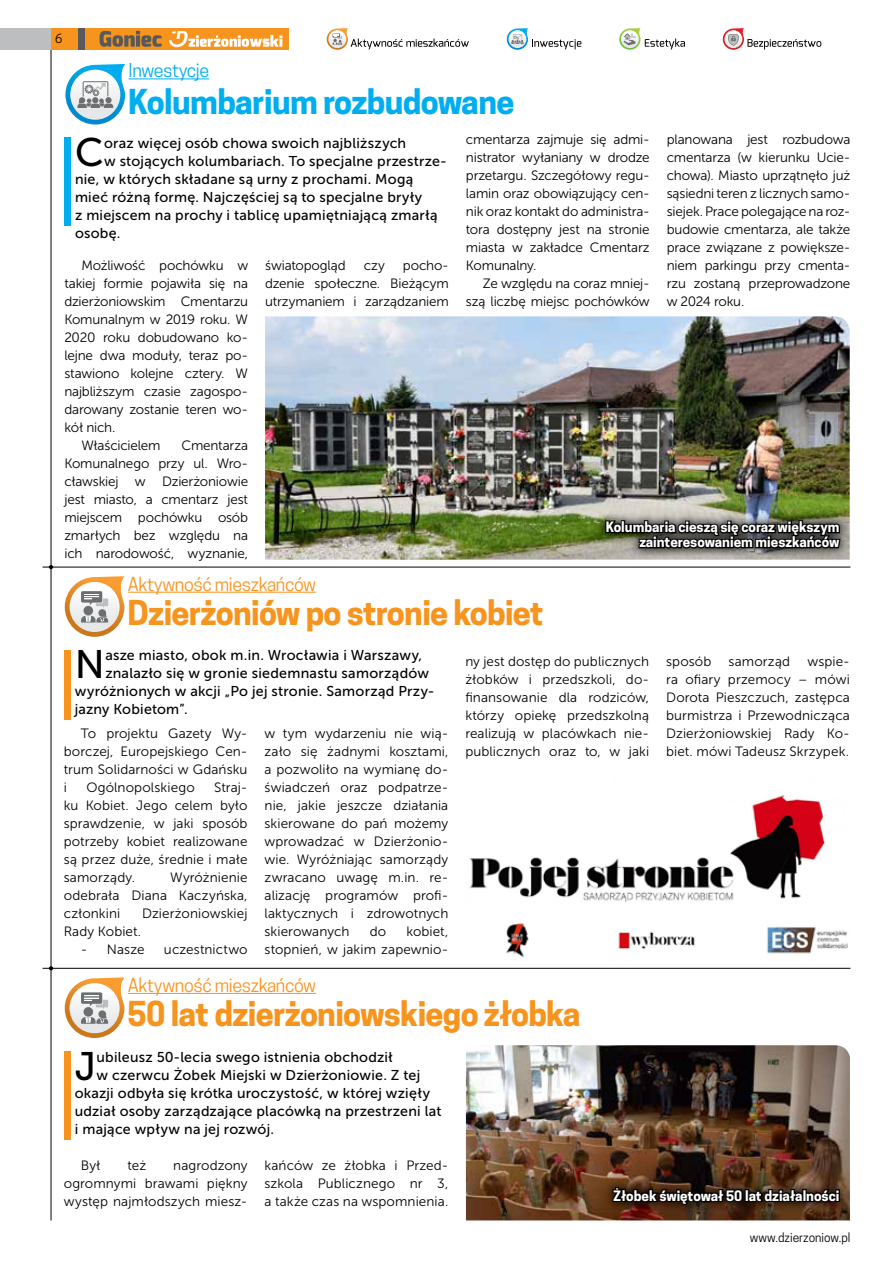
<style>
.page{position:relative;width:893px;height:1263px;background:#fff}
.page>*{position:absolute;margin:0;border:0;box-sizing:border-box;transform-origin:0 0}
.t1{font:39.75px "Museo Sans 500";color:#000}
.t2{font:700 32.25px "Cooper Hewitt";letter-spacing:-.02em;color:#f7941e}
.t3{font:700 32.25px "Cooper Hewitt";letter-spacing:-.02em;color:#00aeef}
.t4{font:18px "Cooper Hewitt";letter-spacing:-.02em;color:#f7941e}
.t5{font:18px "Cooper Hewitt";letter-spacing:-.02em;color:#00aeef}
.t6{font:14.25px "Museo Sans 500";letter-spacing:.015em;color:#000}
.t7{font:13.5px/18px "Museo Sans 300";letter-spacing:-.005em;color:#000;text-align:justify}
.t8{font:700 13.5px/15px "Cooper Hewitt";color:#fff;text-align:right}
.t9{font:13.5px "Museo Sans 300";letter-spacing:.015em;color:#000}
.t10{font:12px "Cooper Hewitt";color:#000}
</style>
<div class="page">
<hr style="left:51px;top:39px;width:1px;height:1181px;background:#000">
<div style="left:0;top:28px;width:85px;height:21px;background:#bcbec0"></div>
<div style="left:51px;top:28px;width:34px;height:21px;background:#f7941e"></div>
<div style="left:79px;top:28px;width:6px;height:21px;background:#58595b"></div>
<div style="left:85px;top:28px;width:204px;height:21px;background:#f7941e"></div>
<svg style="left:99px;top:31px;width:63px;height:16px"></svg>
<svg style="left:169px;top:31px;width:113px;height:16px"></svg>
<svg style="left:327px;top:28px;width:142px;height:22px"></svg>
<svg style="left:619px;top:28px;width:66px;height:22px"></svg>
<svg style="left:507px;top:28px;width:74px;height:22px"></svg>
<svg style="left:723px;top:28px;width:98px;height:22px"></svg>
<div style="left:64px;top:137px;width:6px;height:89px;background:#00aeef"></div>
<hr style="left:129px;top:79px;width:80px;height:1px;background:#00aeef">
<svg style="left:65px;top:64px;width:61px;height:61px"></svg>
<hr style="left:43px;top:567px;width:807px;height:1px;background:#000">
<hr style="left:43px;top:968px;width:807px;height:1px;background:#000">
<img style="left:265px;top:316px;width:585px;height:244px">
<img style="left:469px;top:794px;width:379px;height:163px">
<img style="left:466px;top:1045px;width:384px;height:175px">
<div style="left:599px;top:1174px;width:255px;height:44px;background:#000;opacity:.5"></div>
<div style="left:605px;top:1179px;width:243px;height:34px;background:#000;opacity:.75"></div>
<svg style="left:610px;top:1186px;width:230px;height:27px;background:#2c190e"></svg>
<div style="left:591px;top:506px;width:263px;height:56px;background:#000;opacity:.5"></div>
<div style="left:597px;top:512px;width:251px;height:44px;background:#000;opacity:.75"></div>
<svg style="left:604px;top:519px;width:238px;height:40px;background:#474641"></svg>
<div style="left:64px;top:650px;width:7px;height:69px;background:#f7941e"></div>
<div style="left:64px;top:1051px;width:7px;height:89px;background:#f7941e"></div>
<svg style="left:65px;top:576px;width:60px;height:61px"></svg>
<svg style="left:65px;top:977px;width:60px;height:61px"></svg>
<hr style="left:128px;top:592px;width:188px;height:1px;background:#f7941e">
<hr style="left:128px;top:993px;width:188px;height:1px;background:#f7941e">
<p class="t10" style="left:55px;top:31px;width:9px">6</p>
<h3 class="t5" style="left:129px;top:60px;width:82px">Inwestycje</h3>
<h2 class="t3" style="left:128px;top:83px;width:388px">Kolumbarium rozbudowane</h2>
<h1 class="t1" style="left:75px;top:131px;width:30px">C</h1>
<p class="t6" style="left:104px;top:135px;width:304px">oraz więcej osób chowa swoich najbliższych</p>
<p class="t6" style="left:104px;top:153px;width:344px">w stojących kolumbariach. To specjalne przestrze-</p>
<p class="t6" style="left:75px;top:171px;width:340px">nie, w których składane są urny z prochami. Mogą</p>
<p class="t6" style="left:75px;top:189px;width:349px">mieć różną formę. Najczęściej są to specjalne bryły</p>
<p class="t6" style="left:75px;top:207px;width:364px">z miejscem na prochy i tablicę upamiętniającą zmarłą</p>
<p class="t6" style="left:75px;top:225px;width:47px">osobę.</p>
<p class="t7" style="left:81px;top:256px;width:168px">Możliwość pochówku w</p>
<p class="t7" style="left:64px;top:274px;width:185px">takiej formie pojawiła się na</p>
<p class="t7" style="left:64px;top:292px;width:185px">dzierżoniowskim Cmentarzu</p>
<p class="t7" style="left:64px;top:310px;width:185px">Komunalnym w 2019 roku. W</p>
<p class="t7" style="left:64px;top:328px;width:185px">2020 roku dobudowano ko-</p>
<p class="t7" style="left:64px;top:346px;width:185px">lejne dwa moduły, teraz po-</p>
<p class="t7" style="left:64px;top:364px;width:185px">stawiono kolejne cztery. W</p>
<p class="t7" style="left:64px;top:382px;width:185px">najbliższym czasie zagospo-</p>
<p class="t7" style="left:64px;top:400px;width:185px">darowany zostanie teren wo-</p>
<p class="t7" style="left:64px;top:418px;width:53px">kół nich.</p>
<p class="t7" style="left:81px;top:436px;width:81px">Właścicielem</p>
<p class="t7" style="left:64px;top:436px;width:185px;text-indent:117px">Cmentarza Komunalnego przy ul. Wro&shy;cławskiej w Dzierżoniowie jest miasto, a cmentarz jest miejscem pochówku osób zmarłych bez względu na ich narodowość, wyznanie,</p>
<p class="t7" style="left:265px;top:256px;width:82px">światopogląd</p>
<p class="t7" style="left:364px;top:256px;width:23px">czy</p>
<p class="t7" style="left:265px;top:256px;width:185px;text-indent:138px">pocho&shy;dzenie społeczne. Bieżącym utrzymaniem i zarządzaniem</p>
<h3 class="t4" style="left:128px;top:573px;width:190px">Aktywność mieszkańców</h3>
<p class="t7" style="left:466px;top:130px;width:185px">cmentarza zajmuje się admi&shy;nistrator wyłaniany w drodze przetargu. Szczegółowy regu&shy;lamin oraz obowiązujący cen&shy;nik oraz kontakt do administra&shy;tora dostępny jest na stronie miasta w zakładce Cmentarz Komunalny.</p>
<p class="t7" style="left:466px;top:274px;width:185px;text-align:right">Ze względu na coraz mniej&shy;szą liczbę miejsc pochówków</p>
<p class="t7" style="left:667px;top:130px;width:185px">planowana jest rozbudowa cmentarza (w kierunku Ucie&shy;chowa). Miasto uprzątnęło już sąsiedni teren z licznych samo&shy;siejek. Prace polegające na roz&shy;budowie cmentarza, ale także prace związane z powiększe&shy;niem parkingu przy cmenta&shy;rzu zostaną przeprowadzone w 2024 roku.</p>
<p class="t8" style="left:606px;top:520px;width:235px">Kolumbaria cieszą się coraz większym zainteresowaniem mieszkańców</p>
<h2 class="t2" style="left:127px;top:594px;width:418px">Dzierżoniów po stronie kobiet</h2>
<h1 class="t1" style="left:75px;top:643px;width:32px">N</h1>
<p class="t6" style="left:105px;top:648px;width:318px">asze miasto, obok m.in. Wrocławia i Warszawy,</p>
<p class="t6" style="left:105px;top:666px;width:325px">znalazło się w gronie siedemnastu samorządów</p>
<p class="t6" style="left:75px;top:684px;width:361px">wyróżnionych w akcji „Po jej stronie. Samorząd Przy-</p>
<p class="t6" style="left:75px;top:702px;width:114px">jazny Kobietom”.</p>
<p class="t7" style="left:64px;top:724px;width:185px;text-indent:17px">To projektu Gazety Wy&shy;borczej, Europejskiego Cen&shy;trum Solidarności w Gdańsku i</p>
<p class="t7" style="left:64px;top:778px;width:185px;text-indent:150px">Straj&shy;ku Kobiet. Jego celem było sprawdzenie, w jaki sposób potrzeby kobiet realizowane są przez duże, średnie i małe samorządy.</p>
<p class="t7" style="left:86px;top:778px;width:110px">Ogólnopolskiego</p>
<p class="t7" style="left:64px;top:868px;width:185px;text-indent:107px">Wyróżnienie odebrała Diana Kaczyńska, członkini</p>
<p class="t7" style="left:142px;top:904px;width:107px">Dzierżoniowskiej</p>
<p class="t7" style="left:64px;top:922px;width:79px">Rady Kobiet.</p>
<p class="t7" style="left:81px;top:940px;width:65px">- Nasze</p>
<p class="t7" style="left:164px;top:940px;width:85px">uczestnictwo</p>
<p class="t7" style="left:265px;top:724px;width:185px">w tym wydarzeniu nie wią&shy;zało się żadnymi kosztami, a pozwoliło na wymianę do&shy;świadczeń oraz podpatrze&shy;nie, jakie jeszcze działania skierowane do pań możemy wprowadzać w Dzierżonio&shy;wie. Wyróżniając samorządy zwracano uwagę m.in. re&shy;alizację programów profi&shy;laktycznych i zdrowotnych skierowanych</p>
<p class="t7" style="left:265px;top:922px;width:185px;text-align:right">kobiet,<br>stopnień, w jakim zapewnio-</p>
<p class="t7" style="left:370px;top:922px;width:18px">do</p>
<h3 class="t4" style="left:128px;top:974px;width:190px">Aktywność mieszkańców</h3>
<p class="t7" style="left:465px;top:652px;width:185px">ny jest dostęp do publicznych żłobków i przedszkoli, do&shy;finansowanie dla rodziców, którzy opiekę przedszkolną realizują w placówkach nie&shy;publicznych oraz to, w jaki</p>
<p class="t7" style="left:666px;top:652px;width:47px">sposób</p>
<p class="t9" style="left:729px;top:654px;width:63px">samorząd</p>
<p class="t7" style="left:666px;top:652px;width:185px;text-indent:141px">wspie&shy;ra ofiary przemocy – mówi Dorota Pieszczuch, zastępca burmistrza i Przewodnicząca Dzierżoniowskiej Rady Ko&shy;biet. mówi Tadeusz Skrzypek.</p>
<h2 class="t2" style="left:127px;top:995px;width:454px">50 lat dzierżoniowskiego żłobka</h2>
<h1 class="t1" style="left:75px;top:1044px;width:23px">J</h1>
<p class="t6" style="left:97px;top:1049px;width:298px">ubileusz 50-lecia swego istnienia obchodził</p>
<p class="t6" style="left:97px;top:1067px;width:325px">w czerwcu Żobek Miejski w Dzierżoniowie. Z tej</p>
<p class="t6" style="left:75px;top:1085px;width:357px">okazji odbyła się krótka uroczystość, w której wzięły</p>
<p class="t6" style="left:75px;top:1103px;width:368px">udział osoby zarządzające placówką na przestrzeni lat</p>
<p class="t6" style="left:75px;top:1121px;width:201px">i mające wpływ na jej rozwój.</p>
<p class="t7" style="left:64px;top:1156px;width:185px;text-indent:110px">nagrodzony ogromnymi brawami piękny występ najmłodszych miesz-</p>
<p class="t7" style="left:265px;top:1156px;width:185px">kańców ze żłobka i Przed&shy;szkola Publicznego nr 3, a także czas na wspomnienia.</p>
<p class="t7" style="left:81px;top:1156px;width:21px">Był</p>
<p class="t7" style="left:127px;top:1156px;width:20px">też</p>
<p class="t8" style="left:613px;top:1188px;width:228px">Żłobek świętował 50 lat działalności</p>
<p class="t10" style="left:750px;top:1230px;width:102px">www.dzierzoniow.pl</p>
</div>
